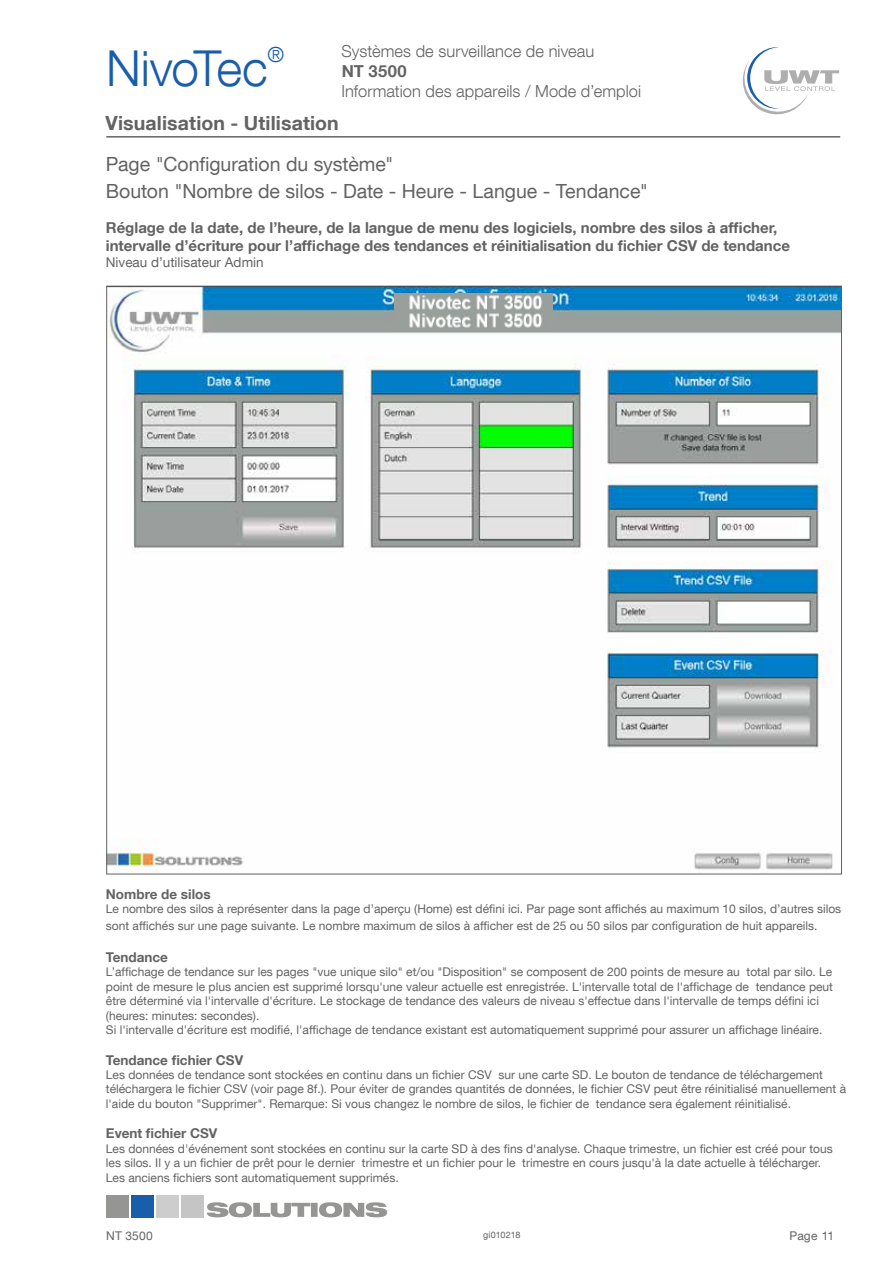
<style>
.page{position:relative;width:893px;height:1263px;background:#fff}
.page>*{position:absolute;margin:0;border:0;box-sizing:border-box;transform-origin:0 0}
.t1{font:300 49.5px "Helvetica Neue LT Com";letter-spacing:-.015em;color:#1a5eab}
.t2{font:300 20.85px "Helvetica Neue LT Com";color:#1a5eab}
.t3{font:19.5px/26.2px "Helvetica Neue LT Com";color:#646363}
.t4{font:700 19.5px "Helvetica Neue LT Com";letter-spacing:.005em;color:#646363}
.t5{font:300 16.5px "Helvetica Neue LT Com";letter-spacing:.005em;color:#646363}
.t6{font:700 16.5px "Helvetica Neue LT Com";letter-spacing:.025em;color:#646363}
.t7{font:700 15px/18px "Helvetica Neue LT Com";color:#646363}
.t8{font:700 13.5px "Helvetica Neue LT Com";color:#646363}
.t9{font:13.5px "Helvetica Neue LT Com";color:#646363}
.t10{font:12px/14.4px "Helvetica Neue LT Com";color:#646363}
.t11{font:9px "Helvetica Neue LT Com";color:#646363}
</style>
<div class="page">
<svg style="left:742px;top:47px;width:97px;height:68px"></svg>
<div style="left:106px;top:1195px;width:22px;height:22px;background:#959594"></div>
<div style="left:131px;top:1195px;width:22px;height:22px;background:#1a5eab"></div>
<div style="left:157px;top:1195px;width:22px;height:22px;background:#cdcdcd"></div>
<div style="left:182px;top:1195px;width:22px;height:22px;background:#c5c5c5"></div>
<svg style="left:207px;top:1202px;width:180px;height:15px"></svg>
<img style="left:108px;top:288px;width:732px;height:584px">
<img style="left:394px;top:313px;width:158px;height:17px">
<hr style="left:106px;top:136px;width:734px;height:2px;background:#646363">
<img style="left:394px;top:294px;width:158px;height:19px">
<h1 class="t1" style="left:106px;top:38px;width:163px">NivoTec</h1>
<h2 class="t2" style="left:268px;top:42px;width:18px">®</h2>
<h3 class="t5" style="left:341px;top:41px;width:254px">Systèmes de surveillance de niveau</h3>
<h3 class="t6" style="left:342px;top:61px;width:67px">NT 3500</h3>
<h3 class="t5" style="left:342px;top:81px;width:301px">Information des appareils / Mode d’emploi</h3>
<h3 class="t4" style="left:106px;top:111px;width:235px">Visualisation - Utilisation</h3>
<h3 class="t3" style="left:106px;top:151px;width:544px">Page "Configuration du système"<br>Bouton "Nombre de silos - Date - Heure - Langue - Tendance"</h3>
<p class="t7" style="left:106px;top:218px;width:686px">Réglage de la date, de l’heure, de la langue de menu des logiciels, nombre des silos à afficher, intervalle d’écriture pour l’affichage des tendances et réinitialisation du fichier CSV de tendance</p>
<p class="t9" style="left:106px;top:254px;width:159px">Niveau d’utilisateur Admin</p>
<p class="t8" style="left:106px;top:886px;width:106px">Nombre de silos</p>
<p class="t10" style="left:106px;top:901px;width:737px;line-height:16.2px">Le nombre des silos à représenter dans la page d’aperçu (Home) est défini ici. Par page sont affichés au maximum 10 silos, d’autres silos sont affichés sur une page suivante. Le nombre maximum de silos à afficher est de 25 ou 50 silos par configuration de huit appareils.</p>
<p class="t8" style="left:106px;top:949px;width:64px">Tendance</p>
<p class="t10" style="left:106px;top:965px;width:729px">L’affichage de tendance sur les pages "vue unique silo" et/ou "Disposition" se composent de 200 points de mesure au total par silo. Le point de mesure le plus ancien est supprimé lorsqu'une valeur actuelle est enregistrée. L'intervalle total de l'affichage de tendance peut être déterminé via l'intervalle d'écriture. Le stockage de tendance des valeurs de niveau s'effectue dans l'intervalle de temps défini ici (heures: minutes: secondes).<br>Si l'intervalle d'écriture est modifié, l'affichage de tendance existant est automatiquement supprimé pour assurer un affichage linéaire.</p>
<p class="t8" style="left:106px;top:1051px;width:139px">Tendance fichier CSV</p>
<p class="t10" style="left:106px;top:1067px;width:742px">Les données de tendance sont stockées en continu dans un fichier CSV sur une carte SD. Le bouton de tendance de téléchargement téléchargera le fichier CSV (voir page 8f.). Pour éviter de grandes quantités de données, le fichier CSV peut être réinitialisé manuellement à l'aide du bouton "Supprimer". Remarque: Si vous changez le nombre de silos, le fichier de tendance sera également réinitialisé.</p>
<p class="t8" style="left:106px;top:1125px;width:113px">Event fichier CSV</p>
<p class="t10" style="left:106px;top:1141px;width:728px">Les données d'événement sont stockées en continu sur la carte SD à des fins d'analyse. Chaque trimestre, un fichier est créé pour tous les silos. Il y a un fichier de prêt pour le dernier trimestre et un fichier pour le trimestre en cours jusqu'à la date actuelle à télécharger.<br>Les anciens fichiers sont automatiquement supprimés.</p>
<p class="t10" style="left:106px;top:1228px;width:48px">NT 3500</p>
<p class="t11" style="left:483px;top:1229px;width:39px">gi010218</p>
<p class="t10" style="left:790px;top:1228px;width:46px">Page 11</p>
</div>
